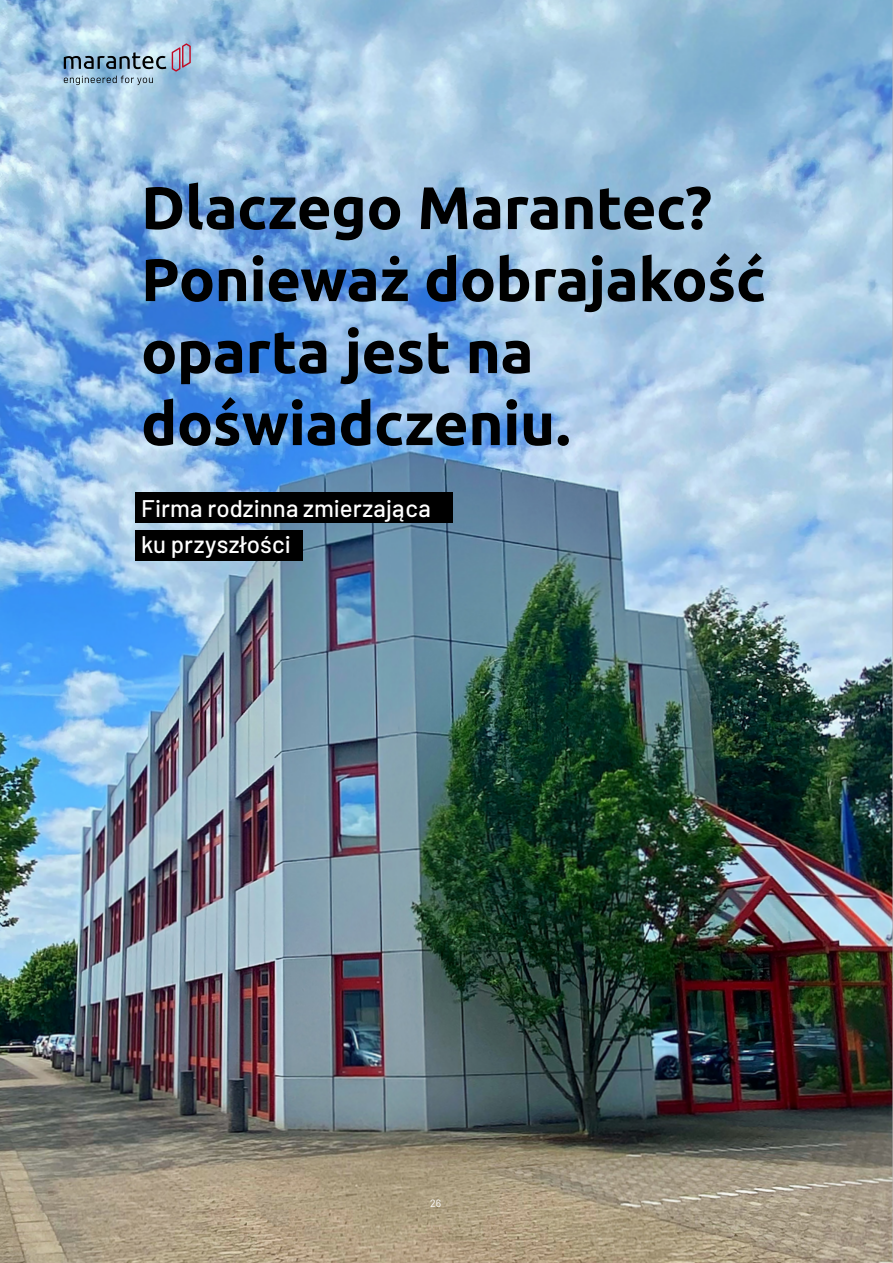
<style>
.page{position:relative;width:893px;height:1263px;background:#fff}
.page>*{position:absolute;margin:0;border:0;box-sizing:border-box;transform-origin:0 0}
.t1{font:700 60px/72px "Ubuntu";letter-spacing:-.01em;color:#000}
.t2{font:500 24px/36px "Barlow";letter-spacing:.005em;color:#fff}
.t3{font:10.5px "Barlow";color:#fff}
</style>
<div class="page">
<img style="left:0;top:0;width:892px;height:1263px">
<hr style="left:892px;top:0;width:1px;height:1263px;background:#b3b2b2">
<svg style="left:64px;top:52px;width:102px;height:17px"></svg>
<svg style="left:172px;top:43px;width:19px;height:29px"></svg>
<svg style="left:64px;top:76px;width:89px;height:9px"></svg>
<div style="left:135px;top:493px;width:318px;height:30px;background:#000"></div>
<div style="left:135px;top:530px;width:168px;height:31px;background:#000"></div>
<p class="t1" style="left:141px;top:171px;width:626px">Dlaczego Marantec?<br>Ponieważ dobrajakość oparta jest na doświadczeniu.</p>
<p class="t2" style="left:141px;top:490px;width:291px">Firma rodzinna zmierzająca ku przyszłości</p>
<p class="t3" style="left:430px;top:1196px;width:13px">26</p>
</div>
